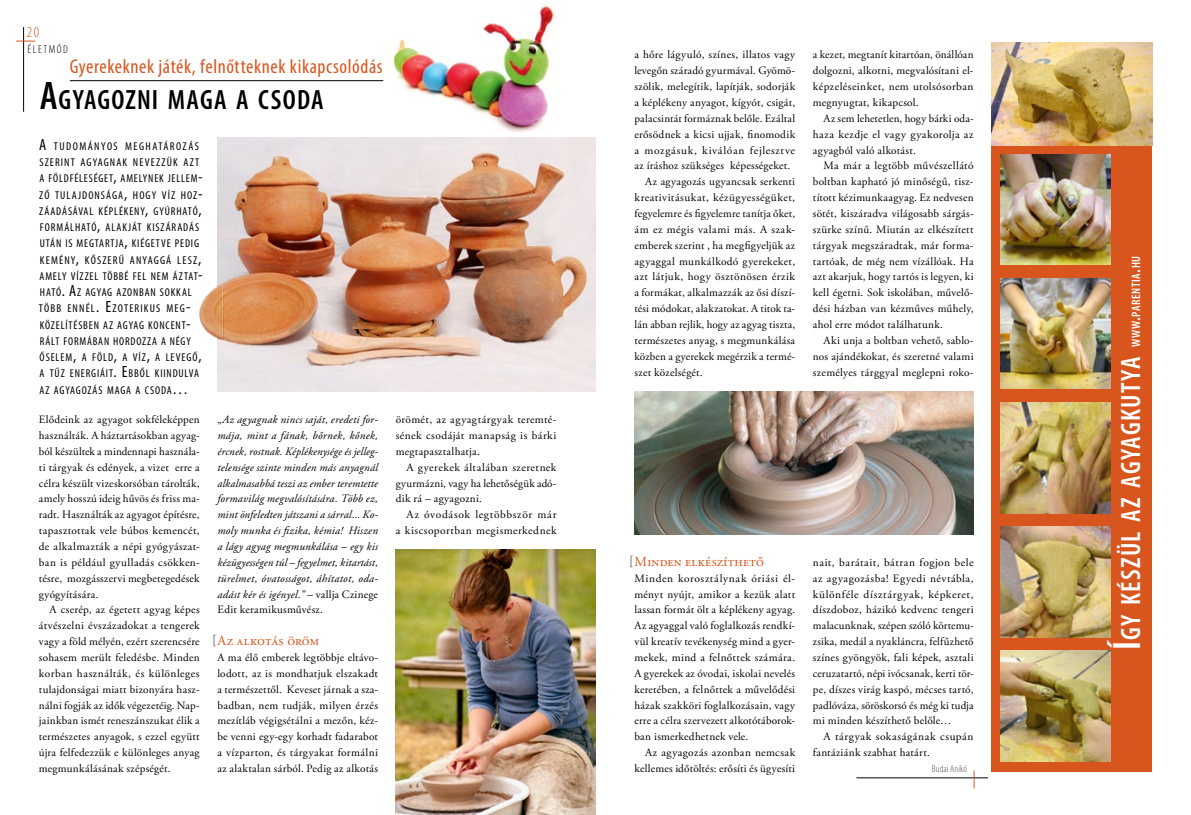
<style>
.page{position:relative;width:1191px;height:815px;background:#fff}
.page>*{position:absolute;margin:0;border:0;box-sizing:border-box;transform-origin:0 0}
.t1{font:600 condensed 28px "Myriad Pro";letter-spacing:.045em;color:#fff}
.t2{font:600 condensed 28px "Myriad Pro";letter-spacing:.045em;color:#000}
.t3{font:condensed 20px "Myriad Pro";letter-spacing:.03em;color:#d8551e}
.t4{font:300 condensed 15.12px "Myriad Pro";color:#d8551e}
.t5{font:13.75px "Adobe Garamond Pro";letter-spacing:.015em;color:#d8551e}
.t6{font:600 condensed 12.25px "Myriad Pro";letter-spacing:.05em;color:#fff}
.t7{font:300 condensed 11.5px "Myriad Pro";letter-spacing:.14em;color:#000}
.t8{font:condensed 11.38px/16.2px "Myriad Pro";letter-spacing:.08em;color:#000}
.t9{font:11.25px/15.9px "Adobe Garamond Pro";letter-spacing:.02em;color:#000;text-align:justify}
.t10{font:italic 11.25px/15.9px "Adobe Garamond Pro";letter-spacing:.02em;color:#000;text-align:justify}
.t11{font:11.25px/15.9px "Adobe Garamond Pro";letter-spacing:.045em;color:#000}
.t12{font:11.25px "Adobe Garamond Pro";letter-spacing:.055em;color:#000}
.t13{font:300 condensed 10.12px "Myriad Pro";letter-spacing:.015em;color:#575654}
.s1{font-size:40px}
.s2{font-size:16.25px}
.s3{font-style:normal}
.s4{color:#575654}
.s5{font-style:italic}
.s6{font-size:17.5px}
</style>
<div class="page">
<div style="left:991px;top:43px;width:161px;height:729px;background:#d8551e"></div>
<img style="left:368px;top:5px;width:205px;height:133px">
<hr style="left:856px;top:778px;width:132px;height:1px;background:#000">
<svg style="left:974px;top:770px;width:1px;height:18px"></svg>
<hr style="left:70px;top:80px;width:313px;height:1px;background:#000">
<img style="left:396px;top:550px;width:199px;height:265px">
<img style="left:991px;top:43px;width:161px;height:102px">
<img style="left:1000px;top:154px;width:110px;height:111px">
<img style="left:1000px;top:278px;width:110px;height:111px">
<img style="left:1000px;top:402px;width:110px;height:111px">
<img style="left:1000px;top:527px;width:110px;height:110px">
<img style="left:1000px;top:651px;width:110px;height:110px">
<img style="left:634px;top:391px;width:339px;height:143px">
<img style="left:199px;top:138px;width:396px;height:253px">
<hr style="left:23px;top:27px;width:1px;height:85px;background:#000">
<svg style="left:16px;top:41px;width:19px;height:1px"></svg>
<h3 class="t4" style="left:27px;top:24px;width:14px">20</h3>
<p class="t7" style="left:28px;top:43px;width:42px">életmód</p>
<h2 class="t3" style="left:70px;top:55px;width:314px">Gyerekeknek játék, felnőtteknek kikapcsolódás</h2>
<h1 class="t2" style="left:40px;top:82px;width:284px"><span class="s1">A</span>GYAGOZNI MAGA A CSODA</h1>
<p class="t8" style="left:39px;top:138px;width:165px"><span class="s2">A</span> TUDOMÁNYOS MEGHATÁROZÁS<br>SZERINT AGYAGNAK NEVEZZÜK AZT<br>A FÖLDFÉLESÉGET<span class="s2">,</span> AMELYNEK JELLEM<span class="s2">-<br></span>ZŐ TULAJDONSÁGA<span class="s2">,</span> HOGY VÍZ HOZ<span class="s2">-<br></span>ZÁADÁSÁVAL KÉPLÉKENY<span class="s2">,</span> GYÚRHATÓ<span class="s2">,<br></span>FORMÁLHATÓ<span class="s2">,</span> ALAKJÁT KISZÁRADÁS<br>UTÁN IS MEGTARTJA<span class="s2">,</span> KIÉGETVE PEDIG<br>KEMÉNY<span class="s2">,</span> KŐSZERŰ ANYAGGÁ LESZ<span class="s2">,<br></span>AMELY VÍZZEL TÖBBÉ FEL NEM ÁZTAT<span class="s2">-<br></span>HATÓ<span class="s2">. A</span>Z AGYAG AZONBAN SOKKAL<br>TÖBB ENNÉL<span class="s2">. E</span>ZOTERIKUS MEG<span class="s2">-<br></span>KÖZELÍTÉSBEN AZ AGYAG KONCENT<span class="s2">-<br></span>RÁLT FORMÁBAN HORDOZZA A NÉGY<br>ŐSELEM<span class="s2">,</span> A FÖLD<span class="s2">,</span> A VÍZ<span class="s2">,</span> A LEVEGŐ<span class="s2">,<br></span>A TŰZ ENERGIÁIT<span class="s2">. E</span>BBŐL KIINDULVA<br>AZ AGYAGOZÁS MAGA A CSODA<span class="s2">…</span></p>
<p class="t9" style="left:39px;top:412px;width:162px">Elődeink az agyagot sokféleképpen használták. A háztartásokban agyag&shy;ból készültek a mindennapi használa&shy;ti tárgyak és edények, a vizet erre a célra készült vizeskorsóban tárolták, amely hosszú ideig hűvös és friss ma&shy;radt. Használták az agyagot építésre, tapasztottak vele búbos kemencét, de alkalmazták a népi gyógyászat&shy;ban is például gyulladás csökken&shy;tésre, mozgásszervi megbetegedések gyógyítására.</p>
<p class="t9" style="left:39px;top:602px;width:162px;text-indent:11px">A cserép, az égetett agyag képes átvészelni évszázadokat a tengerek vagy a föld mélyén, ezért szerencsére sohasem merült feledésbe. Minden korban használták, és különleges tulajdonságai miatt bizonyára hasz&shy;nálni fogják az idők végezetéig. Nap&shy;jainkban ismét reneszánszukat élik a természetes anyagok, s ezzel együtt újra felfedezzük e különleges anyag megmunkálásának szépségét.</p>
<p class="t10" style="left:217px;top:412px;width:162px"><span class="s3">„</span>Az agyagnak nincs saját, eredeti for&shy;mája, mint a fának, bőrnek, kőnek, ércnek, rostnak. Képlékenysége és jelleg&shy;telensége szinte minden más anyagnál alkalmasabbá teszi az ember teremtette formavilág megvalósítására. Több ez, mint önfeledten játszani a sárral... Ko&shy;moly munka és fizika, kémia! Hiszen a lágy agyag megmunkálása – egy kis kézügyességen túl – fegyelmet, kitartást, türelmet, óvatosságot, áhítatot, oda&shy;adást kér és igényel.” – <span class="s3">vallja Czinege Edit keramikusművész.</span></p>
<p class="t5" style="left:212px;top:632px;width:108px"><span class="s4">[</span>Az alkotás öröm</p>
<p class="t9" style="left:217px;top:650px;width:162px">A ma élő emberek legtöbbje eltávo&shy;lodott, az is mondhatjuk elszakadt a természettől. Keveset járnak a sza&shy;badban, nem tudják, milyen érzés mezítláb végigsétálni a mezőn, kéz&shy;be venni egy-egy korhadt fadarabot a vízparton, és tárgyakat formálni az alaktalan sárból. Pedig az alkotás</p>
<p class="t9" style="left:396px;top:412px;width:162px">örömét, az agyagtárgyak teremté&shy;sének csodáját manapság is bárki megtapasztalhatja.</p>
<p class="t9" style="left:396px;top:460px;width:162px;text-indent:11px">A gyerekek általában szeretnek gyurmázni, vagy ha lehetőségük adó&shy;dik rá <span class="s5">–</span> agyagozni.</p>
<p class="t11" style="left:396px;top:507px;width:162px;text-align:right">Az óvodások legtöbbször már<br>a kiscsoportban megismerkednek</p>
<p class="t9" style="left:634px;top:47px;width:162px">a hőre lágyuló, színes, illatos vagy</p>
<p class="t9" style="left:634px;top:63px;width:162px">levegőn száradó gyurmával. Gyömö-</p>
<p class="t9" style="left:634px;top:79px;width:162px">szölik, melegítik, lapítják, sodorják</p>
<p class="t9" style="left:634px;top:95px;width:162px">a képlékeny anyagot, kígyót, csigát,</p>
<p class="t9" style="left:634px;top:111px;width:162px">palacsintát formáznak belőle. Ezáltal</p>
<p class="t9" style="left:634px;top:127px;width:162px">erősödnek a kicsi ujjak, finomodik</p>
<p class="t12" style="left:634px;top:143px;width:162px">a mozgásuk, kiválóan fejlesztve</p>
<p class="t9" style="left:634px;top:158px;width:157px">az íráshoz szükséges képességeket.</p>
<p class="t9" style="left:645px;top:174px;width:152px">Az agyagozás ugyancsak serkenti</p>
<p class="t11" style="left:634px;top:190px;width:162px">kreativitásukat, kézügyességüket,</p>
<p class="t9" style="left:634px;top:206px;width:162px">fegyelemre és figyelemre tanítja őket,</p>
<p class="t9" style="left:634px;top:222px;width:162px">ám ez mégis valami más. A szak-</p>
<p class="t9" style="left:634px;top:238px;width:162px">emberek szerint , ha megfigyeljük az</p>
<p class="t9" style="left:634px;top:253px;width:162px">agyaggal munkálkodó gyerekeket,</p>
<p class="t9" style="left:634px;top:269px;width:162px">azt látjuk, hogy ösztönösen érzik</p>
<p class="t9" style="left:634px;top:285px;width:162px">a formákat, alkalmazzák az ősi díszí-</p>
<p class="t9" style="left:634px;top:301px;width:162px">tési módokat, alakzatokat. A titok ta-</p>
<p class="t9" style="left:634px;top:317px;width:162px">lán abban rejlik, hogy az agyag tiszta,</p>
<p class="t9" style="left:634px;top:333px;width:162px">természetes anyag, s megmunkálása</p>
<p class="t9" style="left:634px;top:349px;width:162px">közben a gyerekek megérzik a termé-</p>
<p class="t9" style="left:634px;top:364px;width:70px">szet közelségét.</p>
<p class="t9" style="left:813px;top:47px;width:162px">a kezet, megtanít kitartóan, önállóan dolgozni, alkotni, megvalósítani el&shy;képzeléseinket, nem utolsósorban megnyugtat, kikapcsol.</p>
<p class="t9" style="left:813px;top:111px;width:162px;text-indent:11px">Az sem lehetetlen, hogy bárki oda&shy;haza kezdje el vagy gyakorolja az agyagból való alkotást.</p>
<p class="t9" style="left:813px;top:158px;width:162px;text-indent:11px">Ma már a legtöbb művészellátó boltban kapható jó minőségű, tisz&shy;tított kézimunkaagyag. Ez nedvesen sötét, kiszáradva világosabb sárgás&shy;szürke színű. Miután az elkészített tárgyak megszáradtak, már forma&shy;tartóak, de még nem vízállóak. Ha azt akarjuk, hogy tartós is legyen, ki kell égetni. Sok iskolában, művelő&shy;dési házban van kézműves műhely, ahol erre módot találhatunk.</p>
<p class="t9" style="left:813px;top:333px;width:162px;text-indent:11px">Aki unja a boltban vehető, sablo&shy;nos ajándékokat, és szeretné valami személyes tárggyal meglepni roko-</p>
<p class="t5" style="left:629px;top:553px;width:136px"><span class="s4">[</span>Minden elkészíthető</p>
<p class="t9" style="left:634px;top:571px;width:162px">Minden korosztálynak óriási él&shy;ményt nyújt, amikor a kezük alatt lassan formát ölt a képlékeny agyag.<br>Az agyaggal való foglalkozás rendkí&shy;vül kreatív tevékenység mind a gyer&shy;mekek, mind a felnőttek számára.<br>A gyerekek az óvodai, iskolai nevelés keretében, a felnőttek a művelődési házak szakköri foglalkozásain, vagy erre a célra szervezett alkotótáborok&shy;ban ismerkedhetnek vele.</p>
<p class="t9" style="left:634px;top:745px;width:162px;text-align:right">Az agyagozás azonban nemcsak kellemes időtöltés: erősíti és ügyesíti</p>
<p class="t9" style="left:813px;top:555px;width:162px">nait, barátait, bátran fogjon bele az agyagozásba! Egyedi névtábla, különféle dísztárgyak, képkeret, díszdoboz, házikó kedvenc tengeri malacunknak, szépen szóló körtemu&shy;zsika, medál a nyakláncra, felfűzhető színes gyöngyök, fali képek, asztali ceruzatartó, népi ivócsanak, kerti tör&shy;pe, díszes virág kaspó, mécses tartó, padlóváza, söröskorsó és még ki tudja mi minden készíthető belőle…</p>
<p class="t11" style="left:813px;top:729px;width:162px;text-indent:11px">A tárgyak sokaságának csupán fantáziánk szabhat határt.</p>
<p class="t13" style="left:932px;top:763px;width:37px">Budai Anikó</p>
<p class="t6" style="left:1128px;top:347px;width:93px;rotate:-90deg">WWW<span class="s6">.</span>PARENTIA<span class="s6">.</span>HU</p>
<h1 class="t1" style="left:1113px;top:650px;width:294px;rotate:-90deg"><span class="s1">Í</span>GY KÉSZÜL AZ AGYAGKUTYA</h1>
</div>
